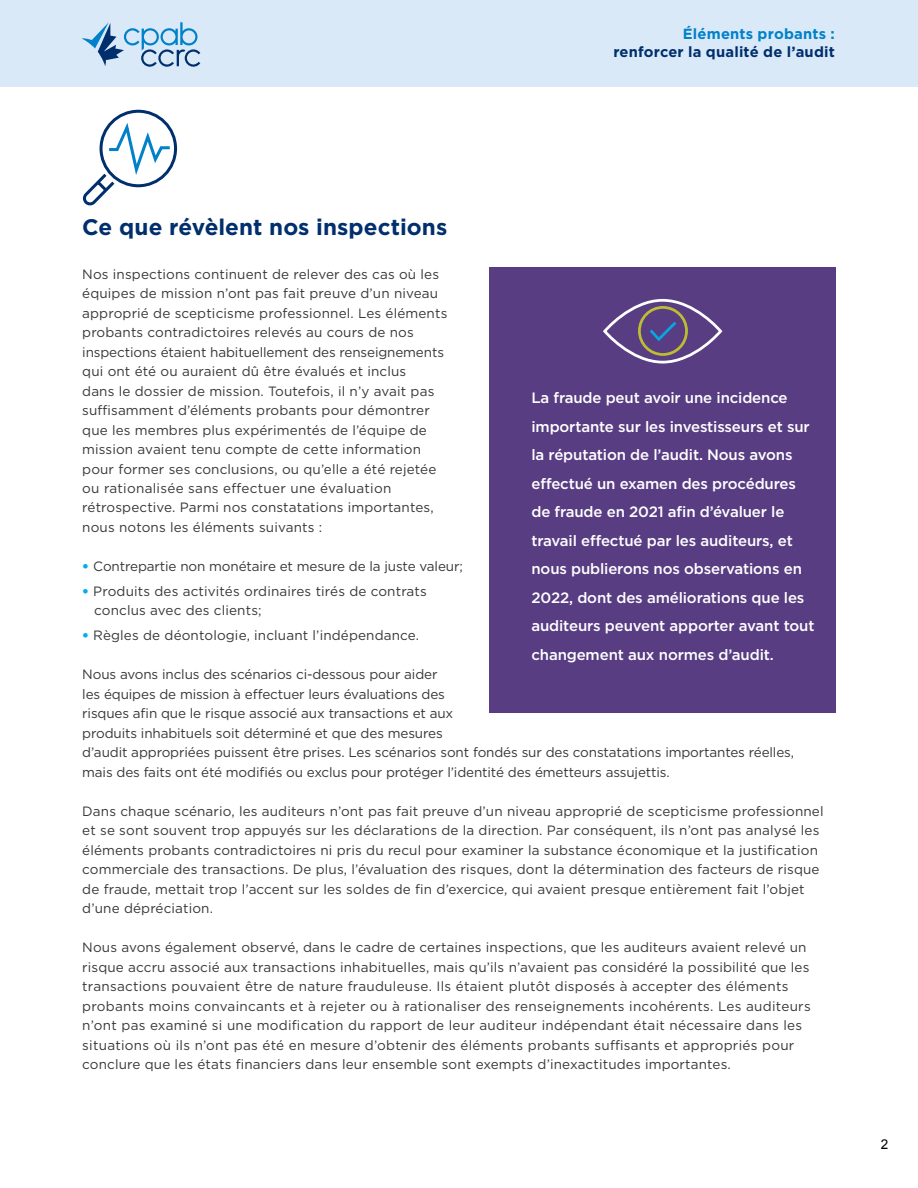
<style>
.page{position:relative;width:918px;height:1188px;background:#fff}
.page>*{position:absolute;margin:0;border:0;box-sizing:border-box;transform-origin:0 0}
.t1{font:700 22.5px "Gotham";color:#002f6e}
.t2{font:500 15px/28.5px "Gotham";letter-spacing:-.01em;color:#fff}
.t3{font:700 14.7px "Gotham";letter-spacing:.01em;color:#002f6e}
.t4{font:700 14.7px "Gotham";letter-spacing:.015em;color:#0081c9}
.t5{font:13.5px/19.5px "Gotham";letter-spacing:.01em;color:#363736}
.t6{font:13.5px/19.5px "Gotham";letter-spacing:-.01em;color:#363736}
.t7{font:13.5px "Arial";color:#000}
.s1{font-weight:900;color:#00aeef}
</style>
<div class="page">
<div style="left:0;top:0;width:918px;height:86px;background:#d7e8f7"></div>
<svg style="left:82px;top:22px;width:118px;height:45px"></svg>
<div style="left:489px;top:268px;width:347px;height:445px;background:#593d83"></div>
<div style="left:638px;top:306px;width:50px;height:50px;border:3px solid #bcbd32;border-radius:50%"></div>
<div style="left:603px;top:299px;width:119px;height:65px;border:3px solid #fff;border-radius:50%"></div>
<svg style="left:650px;top:322px;width:27px;height:19px"></svg>
<div style="left:100px;top:110px;width:77px;height:77px;border:3px solid #002f6e;border-radius:50%"></div>
<svg style="left:83px;top:118px;width:90px;height:88px"></svg>
<p class="t4" style="left:683px;top:24px;width:153px">Éléments probants :</p>
<p class="t3" style="left:613px;top:42px;width:223px">renforcer la qualité de l’audit</p>
<h1 class="t1" style="left:82px;top:212px;width:367px">Ce que révèlent nos inspections</h1>
<p class="t5" style="left:82px;top:264px;width:367px">Nos inspections continuent de relever des cas où les équipes de mission n’ont pas fait preuve d’un niveau approprié de scepticisme professionnel. Les éléments probants contradictoires relevés au cours de nos inspections étaient habituellement des renseignements qui ont été ou auraient dû être évalués et inclus<br>dans le dossier de mission. Toutefois, il n’y avait pas suffisamment d’éléments probants pour démontrer que les membres plus expérimentés de l’équipe de mission avaient tenu compte de cette information pour former ses conclusions, ou qu’elle a été rejetée ou rationalisée sans effectuer une évaluation rétrospective. Parmi nos constatations importantes, nous notons les éléments suivants :</p>
<p class="t6" style="left:82px;top:556px;width:382px"><span class="s1">•</span> Contrepartie non monétaire et mesure de la juste valeur;</p>
<p class="t5" style="left:94px;top:581px;width:334px;text-indent:-12px"><span class="s1">•</span> Produits des activités ordinaires tirés de contrats conclus avec des clients;</p>
<p class="t5" style="left:82px;top:625px;width:338px"><span class="s1">•</span> Règles de déontologie, incluant l’indépendance.</p>
<p class="t6" style="left:82px;top:664px;width:713px">Nous avons inclus des scénarios ci-dessous pour aider<br>les équipes de mission à effectuer leurs évaluations des<br>risques afin que le risque associé aux transactions et aux<br>produits inhabituels soit déterminé et que des mesures<br>d’audit appropriées puissent être prises. Les scénarios sont fondés sur des constatations importantes réelles, mais des faits ont été modifiés ou exclus pour protéger l’identité des émetteurs assujettis.</p>
<p class="t5" style="left:82px;top:801px;width:743px">Dans chaque scénario, les auditeurs n’ont pas fait preuve d’un niveau approprié de scepticisme professionnel et se sont souvent trop appuyés sur les déclarations de la direction. Par conséquent, ils n’ont pas analysé les éléments probants contradictoires ni pris du recul pour examiner la substance économique et la justification commerciale des transactions. De plus, l’évaluation des risques, dont la détermination des facteurs de risque de fraude, mettait trop l’accent sur les soldes de fin d’exercice, qui avaient presque entièrement fait l’objet d’une dépréciation.</p>
<p class="t5" style="left:82px;top:937px;width:730px">Nous avons également observé, dans le cadre de certaines inspections, que les auditeurs avaient relevé un risque accru associé aux transactions inhabituelles, mais qu’ils n’avaient pas considéré la possibilité que les transactions pouvaient être de nature frauduleuse. Ils étaient plutôt disposés à accepter des éléments probants moins convaincants et à rejeter ou à rationaliser des renseignements incohérents. Les auditeurs n’ont pas examiné si une modification du rapport de leur auditeur indépendant était nécessaire dans les situations où ils n’ont pas été en mesure d’obtenir des éléments probants suffisants et appropriés pour conclure que les états financiers dans leur ensemble sont exempts d’inexactitudes importantes.</p>
<p class="t2" style="left:531px;top:384px;width:285px">La fraude peut avoir une incidence importante sur les investisseurs et sur la réputation de l’audit. Nous avons effectué un examen des procédures de fraude en 2021 afin d’évaluer le travail effectué par les auditeurs, et nous publierons nos observations en 2022, dont des améliorations que les auditeurs peuvent apporter avant tout changement aux normes d’audit.</p>
<p class="t7" style="left:881px;top:1135px;width:9px">2</p>
</div>
